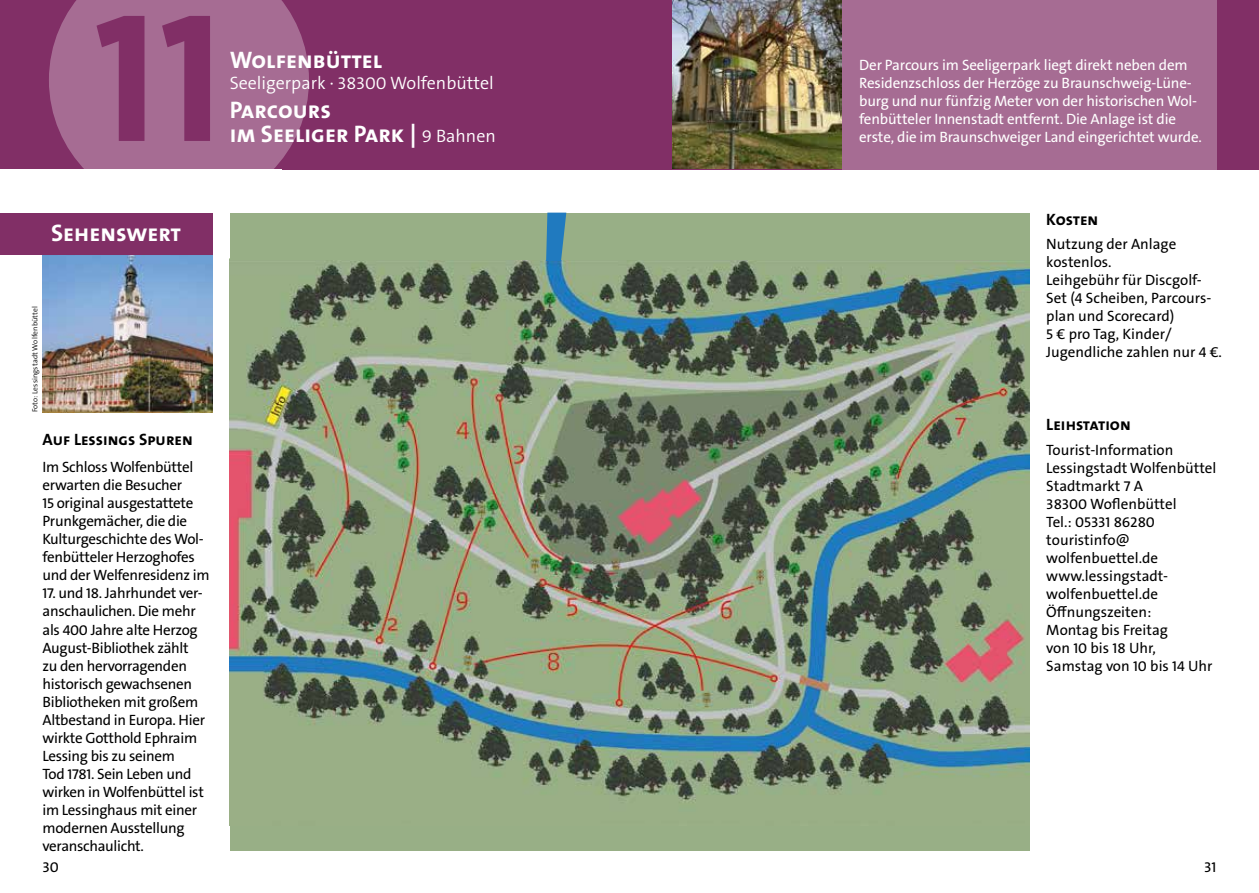
<style>
.page{position:relative;width:1259px;height:893px;background:#fff}
.page>*{position:absolute;margin:0;border:0;box-sizing:border-box;transform-origin:0 0}
.t1{font:195px "The Sans W7 Bld";color:#812f66}
.t2{font:24px/24px "The Sans W7 Bld";color:#fff}
.t3{font:18px "The Sans W4 Se Lig";color:#fff}
.t4{font:16.5px "The Sans W7 Bld";color:#000}
.t5{font:15px/18px "The Sans W5 Plain";letter-spacing:-.02em;color:#000}
.t6{font:15px/18px "The Sans W5 Plain";color:#000}
.t7{font:15px/18px "The Sans W5 Plain";letter-spacing:-.01em;color:#fff}
.t8{font:7.5px "The Sans W4 Se Lig";letter-spacing:.015em;color:#000}
.s1{font-family:"The Sans W4 Se Lig";font-size:18px}
</style>
<div class="page">
<div style="left:0;top:0;width:1259px;height:169px;background:#812f66"></div>
<svg style="left:49px;top:0;width:260px;height:170px;background:#a2678f"></svg>
<img style="left:43px;top:255px;width:170px;height:157px">
<div style="left:0;top:213px;width:213px;height:42px;background:#812f66"></div>
<div style="left:842px;top:0;width:374px;height:169px;background:#a66c93"></div>
<div style="left:230px;top:213px;width:799px;height:637px;background:#98af86"></div>
<img style="left:230px;top:260px;width:799px;height:542px">
<div style="left:0;top:169px;width:281px;height:44px;background:#fff"></div>
<svg style="left:546px;top:213px;width:20px;height:48px"></svg>
<img style="left:672px;top:0;width:170px;height:169px">
<h1 class="t1" style="left:93px;top:-50px;width:133px">11</h1>
<h2 class="t2" style="left:230px;top:48px;width:154px">Wolfenbüttel</h2>
<p class="t3" style="left:230px;top:71px;width:266px">Seeligerpark · 38300 Wolfenbüttel</p>
<h2 class="t2" style="left:230px;top:98px;width:268px">Parcours<br>im Seeliger Park | <span class="s1">9 Bahnen</span></h2>
<h2 class="t2" style="left:51px;top:221px;width:132px">Sehenswert</h2>
<p class="t8" style="left:30px;top:412px;width:108px;rotate:-90deg">Foto: Lessingstadt Wolfenbüttel</p>
<p class="t4" style="left:43px;top:429px;width:152px">Auf Lessings Spuren</p>
<p class="t5" style="left:43px;top:458px;width:169px">Im Schloss Wolfenbüttel erwarten die Besucher<br>15 original ausgestattete<br>Prunkgemächer, die die<br>Kulturgeschichte des Wol&shy;fenbütteler Herzoghofes und der Welfenresidenz im</p>
<p class="t5" style="left:43px;top:584px;width:164px">17. und 18. Jahrhundet ver&shy;anschaulichen. Die mehr als 400 Jahre alte Herzog<br>August-Bibliothek zählt zu den hervorragenden historisch gewachsenen<br>Bibliotheken mit großem<br>Altbestand in Europa. Hier wirkte Gotthold Ephraim<br>Lessing bis zu seinem<br>Tod 1781. Sein Leben und wirken in Wolfenbüttel ist im Lessinghaus mit einer modernen Ausstellung veranschaulicht.</p>
<p class="t7" style="left:859px;top:56px;width:339px">Der Parcours im Seeligerpark liegt direkt neben dem Residenzschloss der Herzöge zu Braunschweig-Lüne&shy;burg und nur fünfzig Meter von der historischen Wol&shy;fenbütteler Innenstadt entfernt. Die Anlage ist die</p>
<p class="t7" style="left:859px;top:128px;width:344px">erste, die im Braunschweiger Land eingerichtet wurde.</p>
<p class="t4" style="left:1046px;top:209px;width:53px">Kosten</p>
<p class="t6" style="left:1046px;top:235px;width:177px">Nutzung der Anlage kostenlos.<br>Leihgebühr für Discgolf-<br>Set (4 Scheiben, Parcours&shy;plan und Scorecard)<br>5 € pro Tag, Kinder/<br>Jugendliche zahlen nur 4 €.</p>
<p class="t4" style="left:1046px;top:414px;width:86px">Leihstation</p>
<p class="t6" style="left:1046px;top:441px;width:172px">Tourist-Information<br>Lessingstadt Wolfenbüttel<br>Stadtmarkt 7 A<br>38300 Woflenbüttel<br>Tel.: 05331 86280 touristinfo@ wolfenbuettel.de www.lessingstadt&shy;wolfenbuettel.de<br>Öffnungszeiten:<br>Montag bis Freitag<br>von 10 bis 18 Uhr,<br>Samstag von 10 bis 14 Uhr</p>
<p class="t5" style="left:43px;top:858px;width:18px">30</p>
<p class="t5" style="left:1204px;top:858px;width:14px">31</p>
</div>
